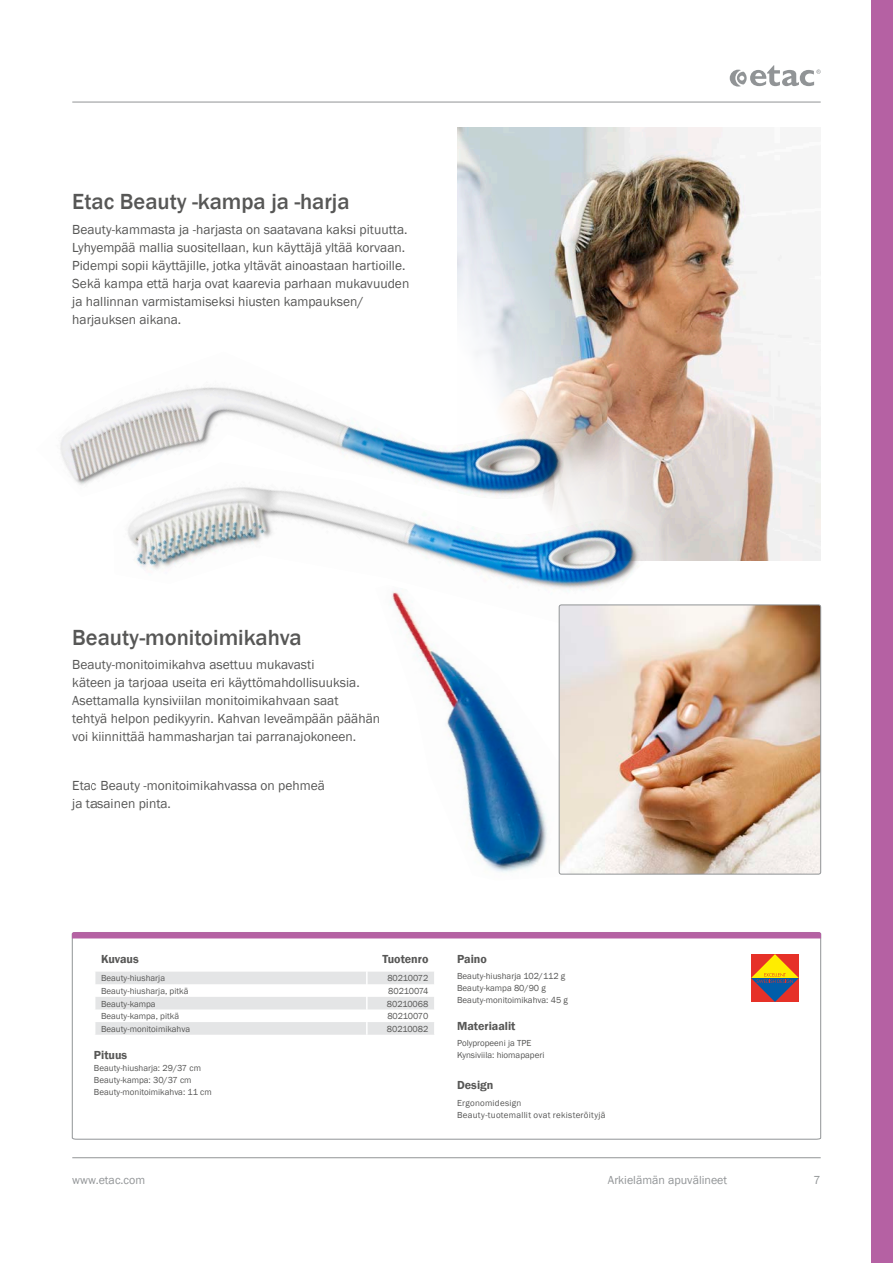
<style>
.page{position:relative;width:893px;height:1263px;background:#fff}
.page>*{position:absolute;margin:0;border:0;box-sizing:border-box;transform-origin:0 0}
.t1{font:500 22.5px "Franklin Gothic";color:#575756}
.t2{font:13.5px/18px "Franklin Gothic";color:#575756}
.t3{font:600 12px "Franklin Gothic";color:#575756}
.t4{font:12px "Franklin Gothic";color:#919496}
.t5{font:9px/12px "Franklin Gothic";color:#575756}
.t6{font:9px/12px "Franklin Gothic";letter-spacing:.025em;color:#575756}
.t7{font:9px "Franklin Gothic";letter-spacing:-.03em;color:#575756}
</style>
<div class="page">
<svg style="left:72px;top:938px;width:749px;height:202px"></svg>
<div style="left:72px;top:932px;width:749px;height:6px;background:#b561a3"></div>
<img style="left:457px;top:128px;width:364px;height:432px">
<img style="left:127px;top:462px;width:521px;height:129px">
<img style="left:60px;top:352px;width:512px;height:150px">
<img style="left:375px;top:585px;width:185px;height:288px">
<img style="left:559px;top:606px;width:262px;height:268px">
<div style="left:559px;top:604px;width:262px;height:270px;border:1px solid #919496;border-radius:2px"></div>
<hr style="left:72px;top:102px;width:749px;height:1px;background:#919496">
<hr style="left:72px;top:1157px;width:749px;height:1px;background:#919496">
<svg style="left:751px;top:954px;width:48px;height:48px;background:#b6673c"></svg>
<div style="left:872px;top:0;width:21px;height:1263px;background:#b561a3"></div>
<svg style="left:730px;top:65px;width:91px;height:22px"></svg>
<h1 class="t1" style="left:72px;top:188px;width:279px">Etac Beauty -kampa ja -harja</h1>
<p class="t2" style="left:72px;top:220px;width:339px">Beauty-kammasta ja -harjasta on saatavana kaksi pituutta.<br>Lyhyempää mallia suositellaan, kun käyttäjä yltää korvaan.<br>Pidempi sopii käyttäjille, jotka yltävät ainoastaan hartioille.<br>Sekä kampa että harja ovat kaarevia parhaan mukavuuden ja hallinnan varmistamiseksi hiusten kampauksen/ harjauksen aikana.</p>
<h1 class="t1" style="left:72px;top:624px;width:231px">Beauty-monitoimikahva</h1>
<p class="t2" style="left:72px;top:656px;width:309px">Beauty-monitoimikahva asettuu mukavasti<br>käteen ja tarjoaa useita eri käyttömahdollisuuksia.<br>Asettamalla kynsiviilan monitoimikahvaan saat<br>tehtyä helpon pedikyyrin. Kahvan leveämpään päähän voi kiinnittää hammasharjan tai parranajokoneen.</p>
<p class="t2" style="left:72px;top:777px;width:254px">Etac Beauty -monitoimikahvassa on pehmeä ja tasainen pinta.</p>
<p class="t3" style="left:101px;top:952px;width:39px">Kuvaus</p>
<p class="t3" style="left:382px;top:952px;width:47px">Tuotenro</p>
<p class="t5" style="left:101px;top:972px;width:66px">Beauty-hiusharja</p>
<p class="t5" style="left:387px;top:972px;width:43px">80210072</p>
<p class="t5" style="left:101px;top:985px;width:89px">Beauty-hiusharja, pitkä</p>
<p class="t7" style="left:388px;top:985px;width:42px">80210074</p>
<p class="t5" style="left:101px;top:998px;width:56px">Beauty-kampa</p>
<p class="t5" style="left:387px;top:998px;width:43px">80210068</p>
<p class="t5" style="left:101px;top:1010px;width:80px">Beauty-kampa, pitkä</p>
<p class="t5" style="left:387px;top:1010px;width:43px">80210070</p>
<p class="t5" style="left:101px;top:1023px;width:91px">Beauty-monitoimikahva</p>
<p class="t5" style="left:387px;top:1023px;width:43px">80210082</p>
<p class="t3" style="left:94px;top:1047px;width:35px">Pituus</p>
<p class="t5" style="left:94px;top:1062px;width:119px">Beauty-hiusharja: 29/37 cm<br>Beauty-kampa: 30/37 cm<br>Beauty-monitoimikahva: 11 cm</p>
<p class="t3" style="left:457px;top:951px;width:31px">Paino</p>
<p class="t5" style="left:457px;top:970px;width:112px">Beauty-hiusharja 102/112 g<br>Beauty-kampa 80/90 g<br>Beauty-monitoimikahva: 45 g</p>
<p class="t3" style="left:457px;top:1018px;width:60px">Materiaalit</p>
<p class="t5" style="left:457px;top:1037px;width:89px">Polypropeeni ja TPE<br>Kynsiviila: hiomapaperi</p>
<p class="t3" style="left:457px;top:1078px;width:38px">Design</p>
<p class="t6" style="left:457px;top:1097px;width:150px">Ergonomidesign<br>Beauty-tuotemallit ovat rekisteröityjä</p>
<p class="t4" style="left:72px;top:1173px;width:74px">www.etac.com</p>
<p class="t4" style="left:608px;top:1173px;width:121px">Arkielämän apuvälineet</p>
<p class="t4" style="left:814px;top:1173px;width:9px">7</p>
</div>
